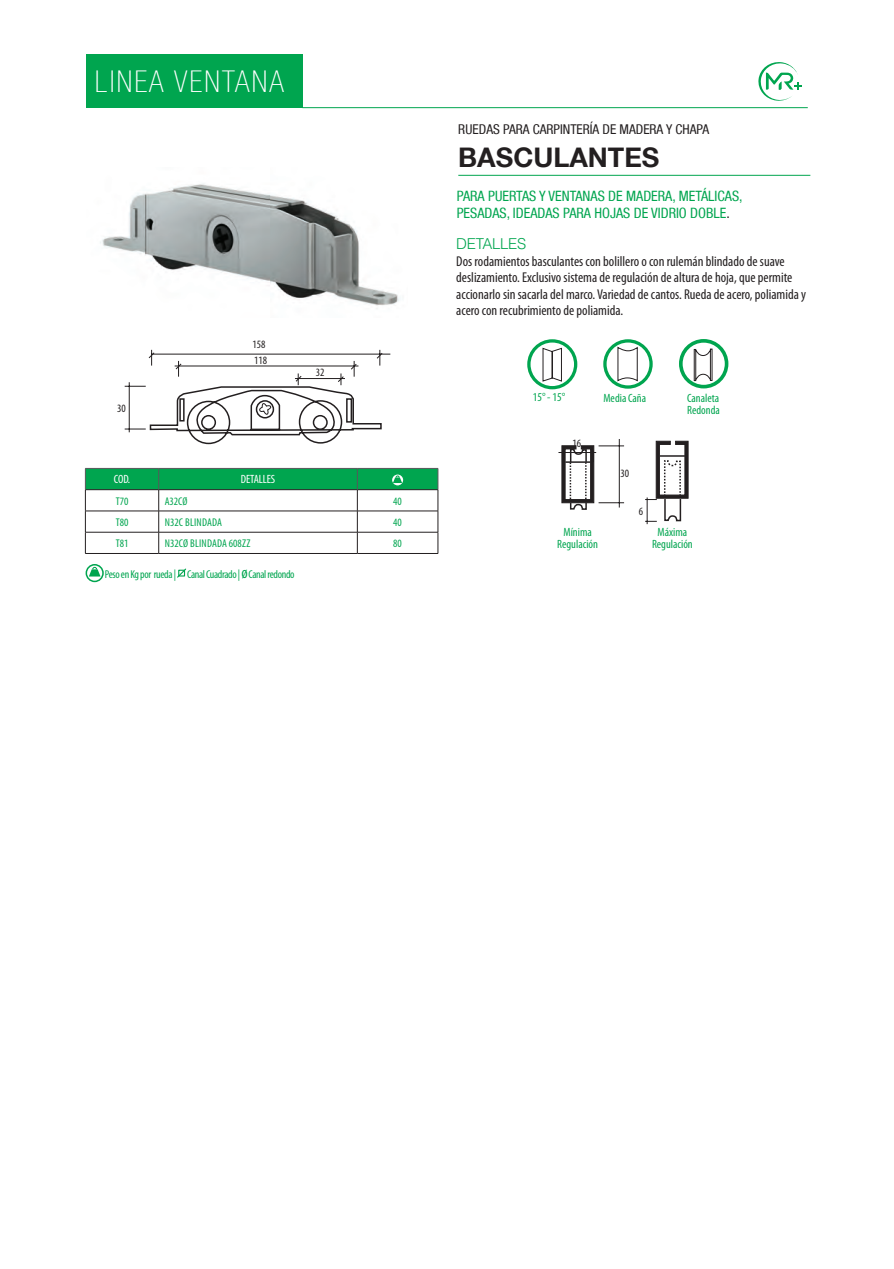
<style>
.page{position:relative;width:894px;height:1269px;background:#fff}
.page>*{position:absolute;margin:0;border:0;box-sizing:border-box;transform-origin:0 0}
.Titulo{font:100 condensed 30px "Helvetica Neue LT Com";letter-spacing:.07em;color:#fff}
.NOMBRES_PROD{font:700 27px "Helvetica Neue LT Com";color:#231f20}
.tablas_texto{font:300 15px "Helvetica LT Std";letter-spacing:-.02em;color:#00a54f}
.texto{font:condensed 14.25px/16.5px "Myriad Pro";color:#231f20}
.texto-2{font:condensed 14.25px "Helvetica Neue LT Com";color:#00a54f}
.NOMBRES_PROD-2{font:condensed 13.5px "Helvetica Neue LT Com";color:#231f20}
.Titulo-2{font:condensed 12px/12px "Myriad Pro";color:#00a54f}
.Titulo-3{font:condensed 12px "Myriad Pro";letter-spacing:-.01em;color:#fff}
.Titulo-4{font:condensed 11.4px "Myriad Pro";letter-spacing:-.03em;color:#00a54f}
.Titulo-5{font:condensed 11.25px "Myriad Pro";letter-spacing:.01em;color:#00a54f}
.texto-3{font:condensed 11.25px "Myriad Pro";color:#00a54f}
.texto-4{font:condensed 11.25px "Myriad Pro";color:#231f20}
.s1{font-size:16.5px}
.s2{color:#231f20}
</style>
<div class="page">
<hr style="left:458px;top:175px;width:352px;height:1px;background:#00a54f">
<hr style="left:85px;top:553px;width:74px;height:1px;background:#231f20">
<hr style="left:159px;top:553px;width:198px;height:1px;background:#231f20">
<hr style="left:357px;top:553px;width:81px;height:1px;background:#231f20">
<svg style="left:86px;top:565px;width:17px;height:16px"></svg>
<div style="left:86px;top:564px;width:18px;height:18px;border:2px solid #00a54f;border-radius:50%"></div>
<svg style="left:89px;top:566px;width:12px;height:10px"></svg>
<svg style="left:177px;top:568px;width:10px;height:10px"></svg>
<img style="left:100px;top:183px;width:300px;height:126px">
<svg style="left:542px;top:347px;width:20px;height:35px"></svg>
<div style="left:527px;top:339px;width:50px;height:50px;border:3px solid #00a54f;border-radius:50%"></div>
<svg style="left:617px;top:347px;width:21px;height:34px"></svg>
<div style="left:603px;top:339px;width:50px;height:50px;border:3px solid #00a54f;border-radius:50%"></div>
<svg style="left:693px;top:348px;width:20px;height:33px"></svg>
<div style="left:679px;top:339px;width:49px;height:49px;border:4px solid #00a54f;border-radius:50%"></div>
<hr style="left:558px;top:452px;width:38px;height:1px;background:#231f20">
<hr style="left:619px;top:439px;width:1px;height:68px;background:#231f20">
<svg style="left:562px;top:440px;width:127px;height:84px"></svg>
<hr style="left:151px;top:354px;width:239px;height:1px;background:#231f20">
<svg style="left:125px;top:350px;width:257px;height:95px"></svg>
<svg style="left:85px;top:468px;width:354px;height:85px"></svg>
<div style="left:86px;top:55px;width:216px;height:53px;background:#00a54f"></div>
<svg style="left:758px;top:62px;width:43px;height:39px"></svg>
<hr style="left:302px;top:107px;width:506px;height:1px;background:#00a54f">
<p class="Titulo" style="left:95px;top:65px;width:190px">LINEA VENTANA</p>
<p class="texto-4" style="left:117px;top:401px;width:10px">30</p>
<p class="texto-4" style="left:253px;top:337px;width:14px">158</p>
<p class="texto-4" style="left:254px;top:353px;width:14px">118</p>
<p class="texto-4" style="left:316px;top:366px;width:10px">32</p>
<p class="Titulo-3" style="left:114px;top:472px;width:18px">COD.</p>
<p class="Titulo-3" style="left:241px;top:472px;width:36px">DETALLES</p>
<p class="texto-3" style="left:116px;top:494px;width:14px">T70</p>
<p class="texto-3" style="left:165px;top:494px;width:24px">A32CØ</p>
<p class="texto-3" style="left:393px;top:494px;width:10px">40</p>
<p class="texto-3" style="left:116px;top:515px;width:14px">T80</p>
<p class="Titulo-5" style="left:165px;top:515px;width:59px">N32C BLINDADA</p>
<p class="texto-3" style="left:393px;top:515px;width:10px">40</p>
<p class="texto-3" style="left:116px;top:536px;width:14px">T81</p>
<p class="Titulo-5" style="left:165px;top:536px;width:87px">N32CØ BLINDADA 608ZZ</p>
<p class="texto-3" style="left:393px;top:536px;width:10px">80</p>
<p class="Titulo-4" style="left:105px;top:567px;width:191px">Peso en Kg por rueda | Canal Cuadrado | <span class="s1">ø</span> Canal redondo</p>
<p class="NOMBRES_PROD-2" style="left:458px;top:121px;width:253px">RUEDAS PARA CARPINTERÍA DE MADERA Y CHAPA</p>
<p class="NOMBRES_PROD" style="left:458px;top:140px;width:203px">BASCULANTES</p>
<p class="texto-2" style="left:457px;top:188px;width:287px">PARA PUERTAS Y VENTANAS DE MADERA, METÁLICAS,</p>
<p class="texto-2" style="left:457px;top:205px;width:275px">PESADAS, IDEADAS PARA HOJAS DE VIDRIO DOBLE<span class="s2">.</span></p>
<p class="tablas_texto" style="left:456px;top:234px;width:71px">DETALLES</p>
<p class="texto" style="left:456px;top:252px;width:351px">Dos rodamientos basculantes con bolillero o con rulemán blindado de suave deslizamiento. Exclusivo sistema de regulación de altura de hoja, que permite accionarlo sin sacarla del marco. Variedad de cantos. Rueda de acero, poliamida y acero con recubrimiento de poliamida.</p>
<p class="Titulo-2" style="left:533px;top:391px;width:34px">15° - 15°</p>
<p class="Titulo-2" style="left:603px;top:391px;width:44px">Media Caña</p>
<p class="Titulo-2" style="left:687px;top:391px;width:34px">Canaleta<br>Redonda</p>
<p class="texto-4" style="left:573px;top:437px;width:10px">16</p>
<p class="Titulo-2" style="left:563px;top:526px;width:30px">Mínima</p>
<p class="Titulo-2" style="left:557px;top:538px;width:42px">Regulación</p>
<p class="texto-4" style="left:621px;top:467px;width:10px">30</p>
<p class="texto-4" style="left:639px;top:505px;width:6px">6</p>
<p class="Titulo-2" style="left:658px;top:526px;width:31px">Máxima</p>
<p class="Titulo-2" style="left:652px;top:538px;width:42px">Regulación</p>
</div>
